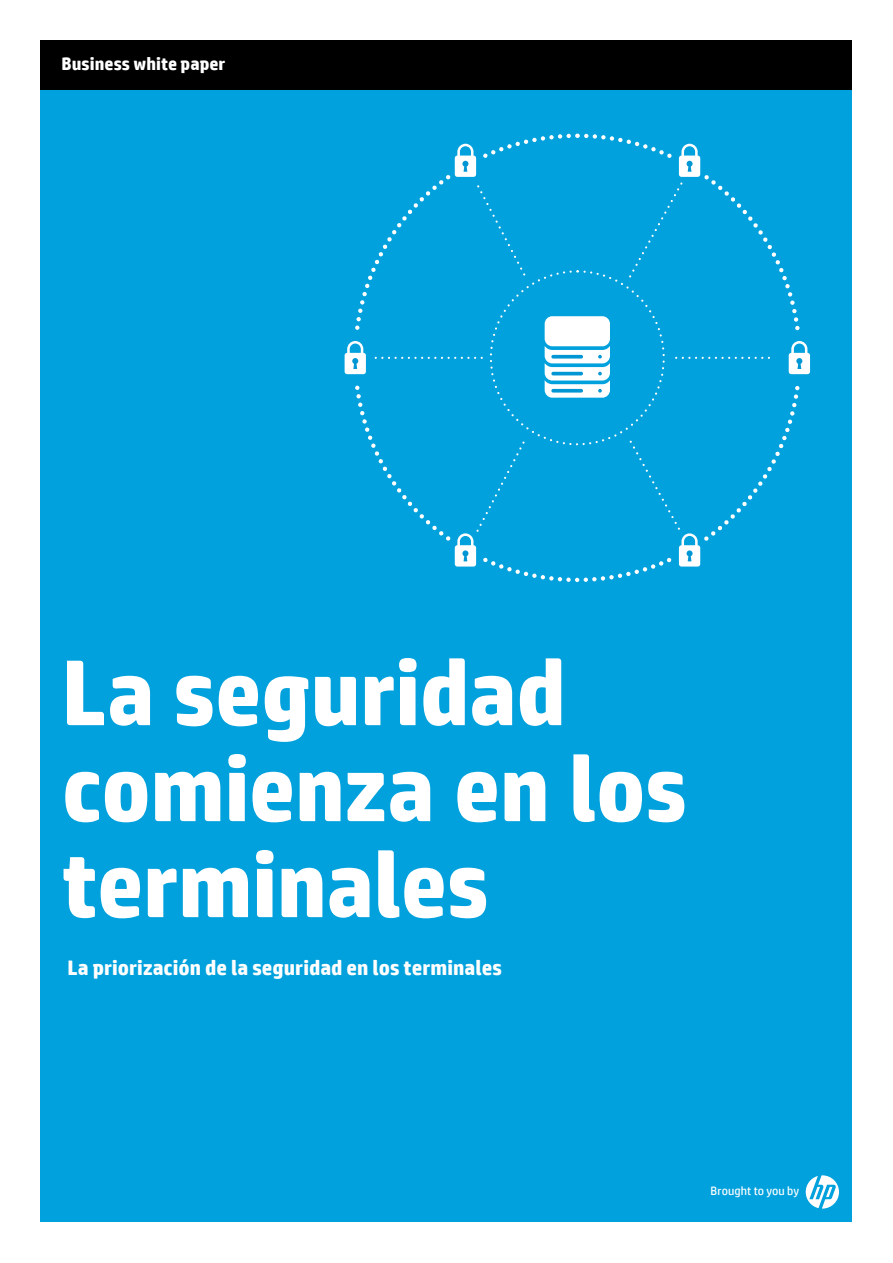
<style>
.page{position:relative;width:893px;height:1263px;background:#fff}
.page>*{position:absolute;margin:0;border:0;box-sizing:border-box;transform-origin:0 0}
.t1{font:700 93px/96px "HP Simplified";letter-spacing:-.005em;color:#fff}
.t2{font:700 21px "HP Simplified";color:#fff}
.t3{font:700 18px "HP Simplified";letter-spacing:.005em;color:#fff}
.t4{font:12px "HP Simplified";letter-spacing:.01em;color:#fff}
</style>
<div class="page">
<div style="left:40px;top:40px;width:812px;height:1182px;background:#00a1dd"></div>
<svg style="left:806px;top:1175px;width:33px;height:33px"></svg>
<div style="left:40px;top:40px;width:812px;height:50px;background:#000"></div>
<svg style="left:353px;top:134px;width:448px;height:448px"></svg>
<svg style="left:371px;top:181px;width:400px;height:353px"></svg>
<svg style="left:455px;top:144px;width:21px;height:33px"></svg>
<svg style="left:679px;top:144px;width:21px;height:33px"></svg>
<svg style="left:455px;top:533px;width:21px;height:33px"></svg>
<svg style="left:345px;top:341px;width:21px;height:33px"></svg>
<svg style="left:789px;top:341px;width:21px;height:33px"></svg>
<svg style="left:679px;top:533px;width:21px;height:33px"></svg>
<svg style="left:484px;top:269px;width:187px;height:177px"></svg>
<p class="t3" style="left:61px;top:53px;width:165px">Business white paper</p>
<h1 class="t1" style="left:61px;top:644px;width:627px">La seguridad comienza en los terminales</h1>
<p class="t2" style="left:67px;top:955px;width:436px">La priorización de la seguridad en los terminales</p>
<p class="t4" style="left:710px;top:1183px;width:90px">Brought to you by</p>
</div>
